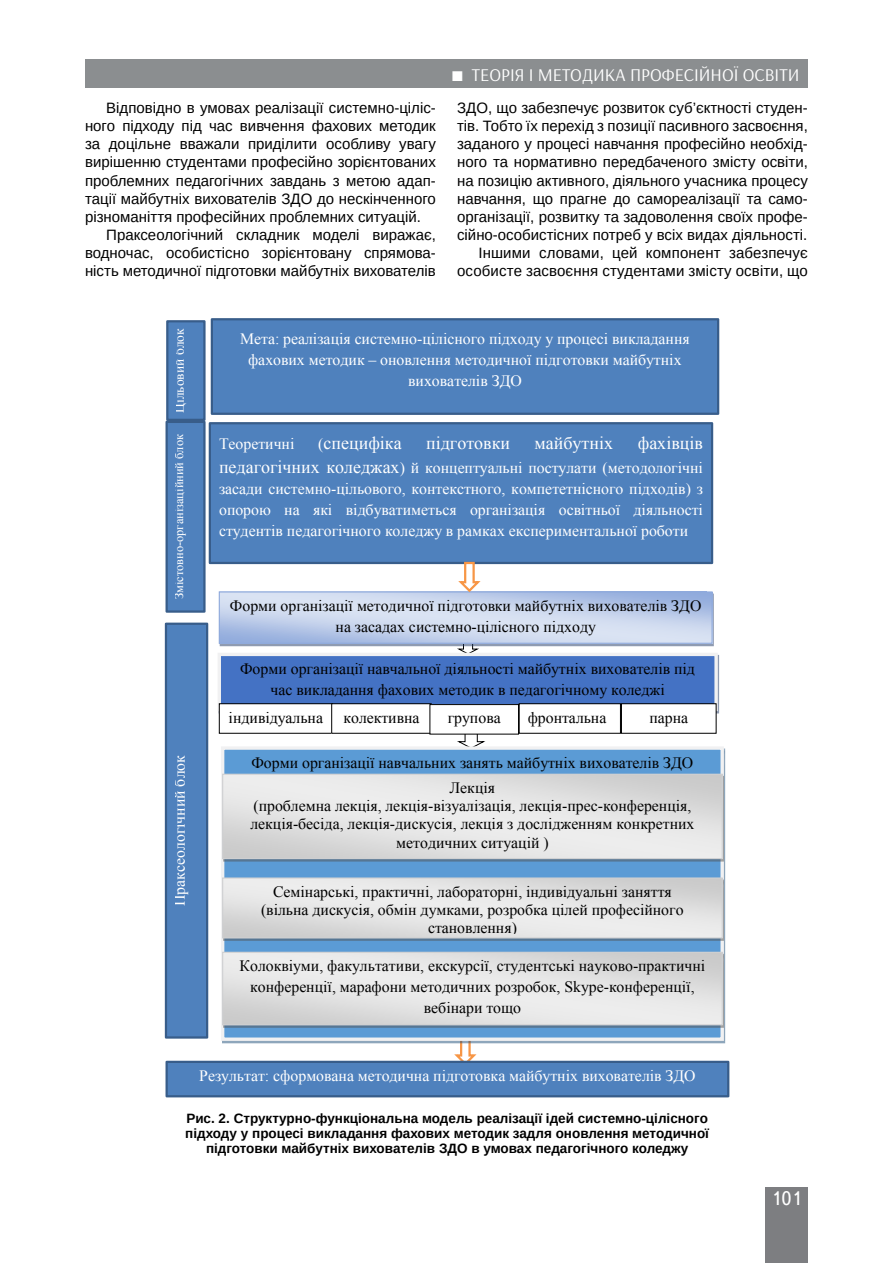
<style>
.page{position:relative;width:893px;height:1263px;background:#fff}
.page>*{position:absolute;margin:0;border:0;box-sizing:border-box;transform-origin:0 0}
.t1{font:19.5px "Ukrainian Text";color:#fff}
.t2{font:18px "Arsenal";color:#fff}
.t3{font:18px "Times New Roman";color:#fff}
.t4{font:15.75px/20.9px "Times New Roman";color:#000;text-align:center}
.t5{font:15.75px/21.1px "Times New Roman";color:#fff;text-align:center}
.t6{font:15px/18.1px "Arimo";color:#000;text-align:right}
.t7{font:700 13.5px/15px "Arimo";color:#000;text-align:center}
.t8{font:13.5px "Times New Roman";color:#fff}
.t9{font:12.45px "Times New Roman";color:#fff}
.s1{font-size:15.75px}
.s2{font-size:18px}
</style>
<div class="page">
<div style="left:765px;top:1187px;width:43px;height:76px;background:#7d7e81"></div>
<div style="left:85px;top:60px;width:723px;height:28px;background:#8b8e90"></div>
<svg style="left:454px;top:1043px;width:25px;height:18px"></svg>
<svg style="left:458px;top:734px;width:29px;height:12px"></svg>
<svg style="left:458px;top:646px;width:23px;height:7px"></svg>
<img style="left:220px;top:594px;width:494px;height:52px">
<svg style="left:221px;top:593px;width:490px;height:49px;background:#bbcae8"></svg>
<div style="left:219px;top:591px;width:494px;height:53px;border:1px solid #8faadc"></div>
<img style="left:220px;top:597px;width:491px;height:42px">
<div style="left:219px;top:654px;width:497px;height:55px;background:#4472c4"></div>
<div style="left:218px;top:653px;width:500px;height:58px;border:3px solid #f1f1f2"></div>
<div style="left:219px;top:704px;width:113px;height:29px;background:#fff"></div>
<div style="left:219px;top:703px;width:114px;height:31px;border:1px solid #000"></div>
<div style="left:332px;top:704px;width:99px;height:29px;background:#fff"></div>
<div style="left:331px;top:703px;width:101px;height:31px;border:1px solid #000"></div>
<div style="left:519px;top:704px;width:101px;height:29px;background:#fff"></div>
<div style="left:519px;top:703px;width:102px;height:31px;border:1px solid #000"></div>
<img style="left:520px;top:708px;width:100px;height:21px">
<div style="left:621px;top:704px;width:95px;height:29px;background:#fff"></div>
<div style="left:621px;top:703px;width:95px;height:31px;border:1px solid #000"></div>
<img style="left:622px;top:708px;width:94px;height:21px">
<div style="left:223px;top:748px;width:499px;height:291px;background:#5b9bd5"></div>
<div style="left:221px;top:746px;width:503px;height:295px;border:3px solid #f1f1f2"></div>
<img style="left:224px;top:754px;width:497px;height:279px">
<img style="left:223px;top:776px;width:501px;height:85px">
<svg style="left:224px;top:776px;width:497px;height:81px;background:#dcdcdc"></svg>
<div style="left:222px;top:774px;width:501px;height:85px;border:1px solid #cfd0d2"></div>
<img style="left:223px;top:779px;width:499px;height:75px">
<div style="left:430px;top:704px;width:88px;height:30px;background:#fff"></div>
<div style="left:429px;top:704px;width:90px;height:30px;border:1px solid #000"></div>
<img style="left:223px;top:879px;width:501px;height:62px">
<svg style="left:224px;top:879px;width:497px;height:57px;background:#ddd"></svg>
<div style="left:222px;top:877px;width:501px;height:61px;border:1px solid #cfd0d2"></div>
<img style="left:223px;top:883px;width:499px;height:50px">
<img style="left:223px;top:954px;width:501px;height:74px">
<svg style="left:224px;top:954px;width:497px;height:69px;background:#ddd"></svg>
<div style="left:222px;top:952px;width:501px;height:73px;border:1px solid #cfd0d2"></div>
<img style="left:223px;top:957px;width:499px;height:63px">
<div style="left:212px;top:319px;width:506px;height:95px;background:#4f81bd"></div>
<div style="left:211px;top:318px;width:508px;height:97px;border:2px solid #385d8a"></div>
<div style="left:167px;top:321px;width:37px;height:99px;background:#4f81bd"></div>
<div style="left:166px;top:320px;width:40px;height:101px;border:2px solid #385d8a"></div>
<img style="left:168px;top:326px;width:1px;height:89px">
<div style="left:210px;top:423px;width:502px;height:140px;background:#4f81bd"></div>
<div style="left:209px;top:422px;width:504px;height:142px;border:2px solid #385d8a"></div>
<img style="left:211px;top:428px;width:500px;height:130px">
<div style="left:167px;top:422px;width:37px;height:190px;background:#4f81bd"></div>
<div style="left:166px;top:421px;width:40px;height:192px;border:2px solid #385d8a"></div>
<img style="left:168px;top:427px;width:1px;height:179px">
<svg style="left:458px;top:561px;width:25px;height:33px"></svg>
<div style="left:165px;top:623px;width:43px;height:416px;border:2px solid #385d8a"></div>
<div style="left:167px;top:629px;width:39px;height:403px;background:#4f81bd"></div>
<div style="left:167px;top:1062px;width:561px;height:34px;background:#4f81bd"></div>
<div style="left:166px;top:1061px;width:563px;height:36px;border:2px solid #385d8a"></div>
<p class="t2" style="left:472px;top:64px;width:329px">ТЕОРІЯ І МЕТОДИКА ПРОФЕСІЙНОЇ ОСВІТИ</p>
<p class="t2" style="left:440px;top:64px;width:349px">ЗАГАЛЬНА ПЕДАГ ГІКА ТА ІСТОРІЯ ПЕДАГОГІК</p>
<p class="t6" style="left:106px;top:99px;width:331px">Відповідно в умовах реалізації системно-ціліс-</p>
<p class="t6" style="left:85px;top:117px;width:352px">ного підходу під час вивчення фахових методик</p>
<p class="t6" style="left:85px;top:135px;width:352px">за доцільне вважали приділити особливу увагу</p>
<p class="t6" style="left:85px;top:153px;width:352px">вирішенню студентами професійно зорієнтованих</p>
<p class="t6" style="left:85px;top:171px;width:352px">проблемних педагогічних завдань з метою адап-</p>
<p class="t6" style="left:85px;top:190px;width:352px">тації майбутніх вихователів ЗДО до нескінченного</p>
<p class="t6" style="left:85px;top:208px;width:338px">різноманіття професійних проблемних ситуацій.</p>
<p class="t6" style="left:106px;top:226px;width:331px">Праксеологічний складник моделі виражає,</p>
<p class="t6" style="left:85px;top:244px;width:352px">водночас, особистісно зорієнтовану спрямова-</p>
<p class="t6" style="left:85px;top:262px;width:352px">ність методичної підготовки майбутніх вихователів</p>
<p class="t6" style="left:457px;top:99px;width:352px">ЗДО, що забезпечує розвиток суб’єктності студен&shy;тів. Тобто їх перехід з позиції пасивного засвоєння, заданого у процесі навчання професійно необхід&shy;ного та нормативно передбаченого змісту освіти, на позицію активного, діяльного учасника процесу навчання, що прагне до самореалізації та само&shy;організації, розвитку та задоволення своїх профе&shy;сійно-особистісних потреб у всіх видах діяльності.<br>Іншими словами, цей компонент забезпечує особисте засвоєння студентами змісту освіти, що</p>
<p class="t8" style="left:170px;top:413px;width:86px;rotate:-90deg">Цільовий блок</p>
<p class="t9" style="left:171px;top:599px;width:167px;rotate:-90deg">Змістовно-організаційний блок</p>
<p class="t5" style="left:169px;top:906px;width:153px;rotate:-90deg">Праксеологічний блок</p>
<p class="t5" style="left:240px;top:328px;width:451px">Мета: реалізація системно-цілісного підходу у процесі викладання фахових методик – оновлення методичної підготовки майбутніх вихователів ЗДО</p>
<p class="t5" style="left:219px;top:433px;width:77px">Теоретичні</p>
<p class="t3" style="left:318px;top:431px;width:85px"><span class="s1">(</span>специфіка</p>
<p class="t3" style="left:426px;top:431px;width:85px">підготовки</p>
<p class="t3" style="left:535px;top:431px;width:80px">майбутніх</p>
<p class="t3" style="left:638px;top:431px;width:67px">фахівців</p>
<p class="t5" style="left:219px;top:456px;width:485px;text-align:justify"><span class="s2">педагогічних коледжах</span>) й концептуальні постулати (методологічні засади системно-цільового, контекстного, компететнісного підходів) з опорою на які відбуватиметься організація освітньої діяльності студентів педагогічного коледжу в рамках експериментальної роботи</p>
<p class="t4" style="left:230px;top:595px;width:473px">Форми організації методичної підготовки майбутніх вихователів ЗДО на засадах системно-цілісного підходу</p>
<p class="t4" style="left:240px;top:658px;width:456px">Форми організації навчальної діяльності майбутніх вихователів під час викладання фахових методик в педагогічному коледжі</p>
<p class="t4" style="left:229px;top:706px;width:96px">індивідуальна</p>
<p class="t4" style="left:343px;top:706px;width:78px">колективна</p>
<p class="t4" style="left:528px;top:706px;width:80px">фронтальна</p>
<p class="t4" style="left:649px;top:706px;width:40px">парна</p>
<p class="t4" style="left:252px;top:750px;width:443px;line-height:24.9px">Форми організації навчальних занять майбутніх вихователів ЗДО<br>Лекція</p>
<p class="t4" style="left:250px;top:797px;width:446px;line-height:18.1px">(проблемна лекція, лекція-візуалізація, лекція-прес-конференція, лекція-бесіда, лекція-дискусія, лекція з дослідженням конкретних методичних ситуацій )</p>
<p class="t4" style="left:448px;top:707px;width:55px">групова</p>
<p class="t4" style="left:261px;top:882px;width:424px;line-height:18.1px">Семінарські, практичні, лабораторні, індивідуальні заняття (вільна дискусія, обмін думками, розробка цілей професійного становлення)</p>
<p class="t4" style="left:240px;top:955px;width:467px">Колоквіуми, факультативи, екскурсії, студентські науково-практичні конференції, марафони методичних розробок, Skуpe-конференції, вебінари тощо</p>
<p class="t5" style="left:199px;top:1065px;width:498px">Результат: сформована методична підготовка майбутніх вихователів ЗДО</p>
<p class="t7" style="left:185px;top:1111px;width:525px">Рис. 2. Структурно-функціональна модель реалізації ідей системно-цілісного підходу у процесі викладання фахових методик задля оновлення методичної підготовки майбутніх вихователів ЗДО в умовах педагогічного коледжу</p>
<h1 class="t1" style="left:771px;top:1188px;width:32px">101</h1>
</div>
